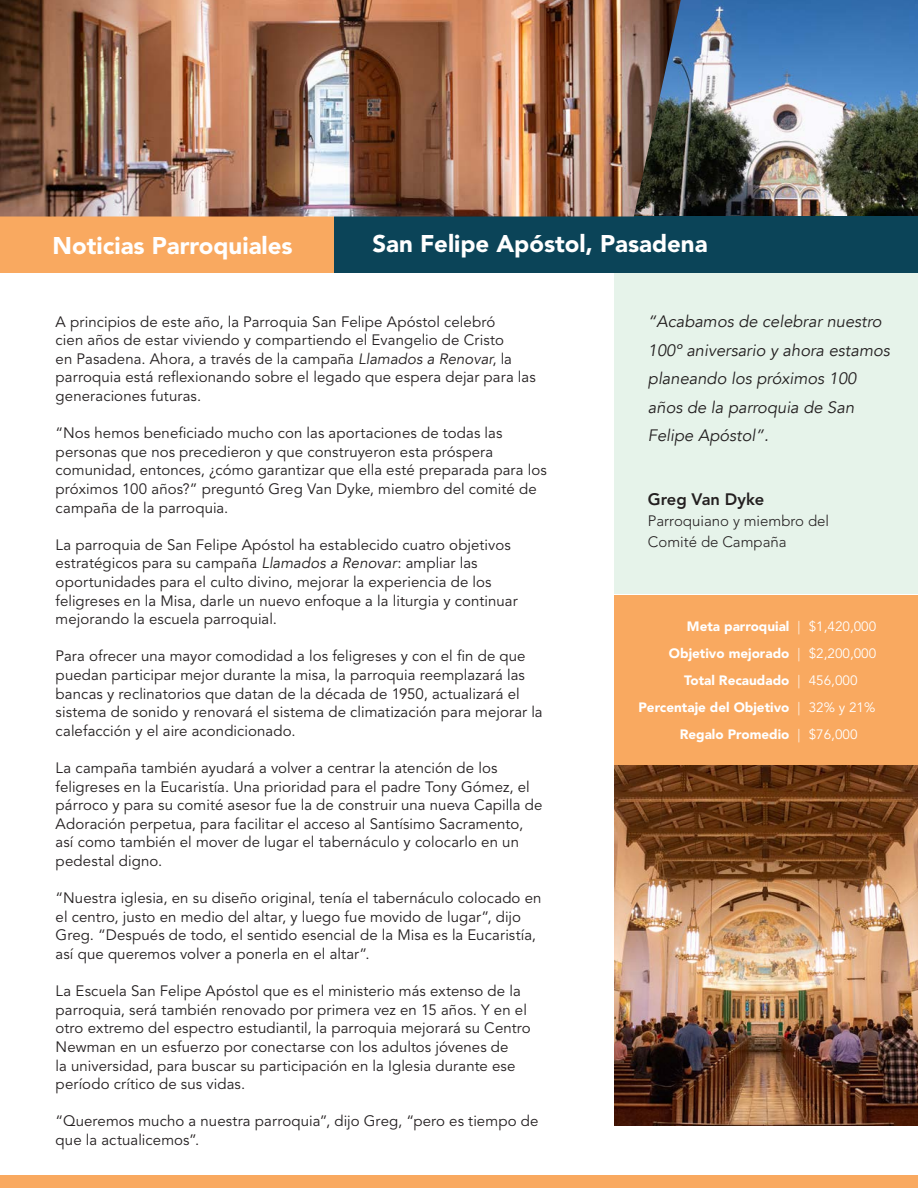
<style>
.page{position:relative;width:918px;height:1188px;background:#fff}
.page>*{position:absolute;margin:0;border:0;box-sizing:border-box;transform-origin:0 0}
.t1{font:900 24px "Avenir LT Std";color:#fff}
.t2{font:italic 16.5px/28.5px "Avenir";color:#231f20}
.t3{font:800 16.5px "Avenir LT Std";color:#231f20}
.t4{font:15px/18.6px "Avenir LT Std";letter-spacing:.005em;color:#231f20}
.t5{font:300 15px "Avenir LT Std";color:#231f20}
.t6{font:900 13.5px "Avenir LT Std";color:#fff}
.t7{font:13.5px "Avenir LT Std";color:#fff}
.s1{font-family:"Avenir LT";font-style:italic}
.s2{font-weight:300}
</style>
<div class="page">
<div style="left:615px;top:273px;width:303px;height:321px;background:#e6f3ea"></div>
<div style="left:0;top:217px;width:335px;height:56px;background:#f9a960"></div>
<img style="left:681px;top:0;width:237px;height:217px">
<div style="left:335px;top:217px;width:583px;height:56px;background:#0b4458"></div>
<img style="left:0;top:0;width:681px;height:217px">
<div style="left:615px;top:595px;width:303px;height:170px;background:#f9a960"></div>
<img style="left:615px;top:765px;width:303px;height:360px">
<div style="left:0;top:1175px;width:918px;height:13px;background:#f9a960"></div>
<p class="t1" style="left:53px;top:231px;width:242px">Noticias Parroquiales</p>
<p class="t1" style="left:372px;top:229px;width:337px">San Felipe Apóstol, Pasadena</p>
<p class="t4" style="left:56px;top:312px;width:482px">A principios de este año, la Parroquia San Felipe Apóstol celebró<br>cien años de estar viviendo y compartiendo el Evangelio de Cristo<br>en Pasadena. Ahora, a través de la campaña <span class="s1">Llamados a Renovar</span>, la parroquia está reflexionando sobre el legado que espera dejar para las generaciones futuras.</p>
<p class="t4" style="left:56px;top:424px;width:493px">“Nos hemos beneficiado mucho con las aportaciones de todas las personas que nos precedieron y que construyeron esta próspera comunidad, entonces, ¿cómo garantizar que ella esté preparada para los próximos 100 años?” preguntó Greg Van Dyke, miembro del comité de campaña de la parroquia.</p>
<p class="t4" style="left:56px;top:536px;width:464px">La parroquia de San Felipe Apóstol ha establecido cuatro objetivos estratégicos para su campaña <span class="s1">Llamados a Renovar</span>: ampliar las oportunidades para el culto divino, mejorar la experiencia de los feligreses en la Misa, darle un nuevo enfoque a la liturgia y continuar mejorando la escuela parroquial.</p>
<p class="t4" style="left:56px;top:647px;width:489px">Para ofrecer una mayor comodidad a los feligreses y con el fin de que puedan participar mejor durante la misa, la parroquia reemplazará las bancas y reclinatorios que datan de la década de 1950, actualizará el sistema de sonido y renovará el sistema de climatización para mejorar la calefacción y el aire acondicionado.</p>
<p class="t4" style="left:56px;top:759px;width:488px">La campaña también ayudará a volver a centrar la atención de los feligreses en la Eucaristía. Una prioridad para el padre Tony Gómez, el párroco y para su comité asesor fue la de construir una nueva Capilla de Adoración perpetua, para facilitar el acceso al Santísimo Sacramento, así como también el mover de lugar el tabernáculo y colocarlo en un pedestal digno.</p>
<p class="t4" style="left:56px;top:889px;width:487px">“Nuestra iglesia, en su diseño original, tenía el tabernáculo colocado en el centro, justo en medio del altar, y luego fue movido de lugar”, dijo Greg. “Después de todo, el sentido esencial de la Misa es la Eucaristía, así que queremos volver a ponerla en el altar”.</p>
<p class="t4" style="left:56px;top:982px;width:477px">La Escuela San Felipe Apóstol que es el ministerio más extenso de la parroquia, será también renovado por primera vez en 15 años. Y en el otro extremo del espectro estudiantil, la parroquia mejorará su Centro Newman en un esfuerzo por conectarse con los adultos jóvenes de<br>la universidad, para buscar su participación en la Iglesia durante ese período crítico de sus vidas.</p>
<p class="t4" style="left:56px;top:1112px;width:484px">“Queremos mucho a nuestra parroquia”, dijo Greg, “pero es tiempo de que la actualicemos”.</p>
<p class="t2" style="left:648px;top:308px;width:243px">“Acabamos de celebrar nuestro<br>100º aniversario y ahora estamos planeando los próximos 100 años de la parroquia de San<br>Felipe Apóstol”.</p>
<p class="t3" style="left:648px;top:490px;width:118px">Greg Van Dyke</p>
<p class="t5" style="left:648px;top:512px;width:183px">Parroquiano y miembro del</p>
<p class="t5" style="left:648px;top:533px;width:140px">Comité de Campaña</p>
<p class="t6" style="left:687px;top:618px;width:115px">Meta parroquial <span class="s2">|</span></p>
<p class="t6" style="left:669px;top:645px;width:133px">Objetivo mejorado <span class="s2">|</span></p>
<p class="t6" style="left:684px;top:672px;width:118px">Total Recaudado <span class="s2">|</span></p>
<p class="t6" style="left:638px;top:699px;width:163px">Percentaje del Objetivo <span class="s2">|</span></p>
<p class="t6" style="left:680px;top:726px;width:122px">Regalo Promedio <span class="s2">|</span></p>
<p class="t7" style="left:809px;top:619px;width:69px">$1,420,000</p>
<p class="t7" style="left:809px;top:646px;width:69px">$2,200,000</p>
<p class="t7" style="left:809px;top:673px;width:50px">456,000</p>
<p class="t7" style="left:809px;top:700px;width:68px">32% y 21%</p>
<p class="t7" style="left:809px;top:727px;width:50px">$76,000</p>
</div>
